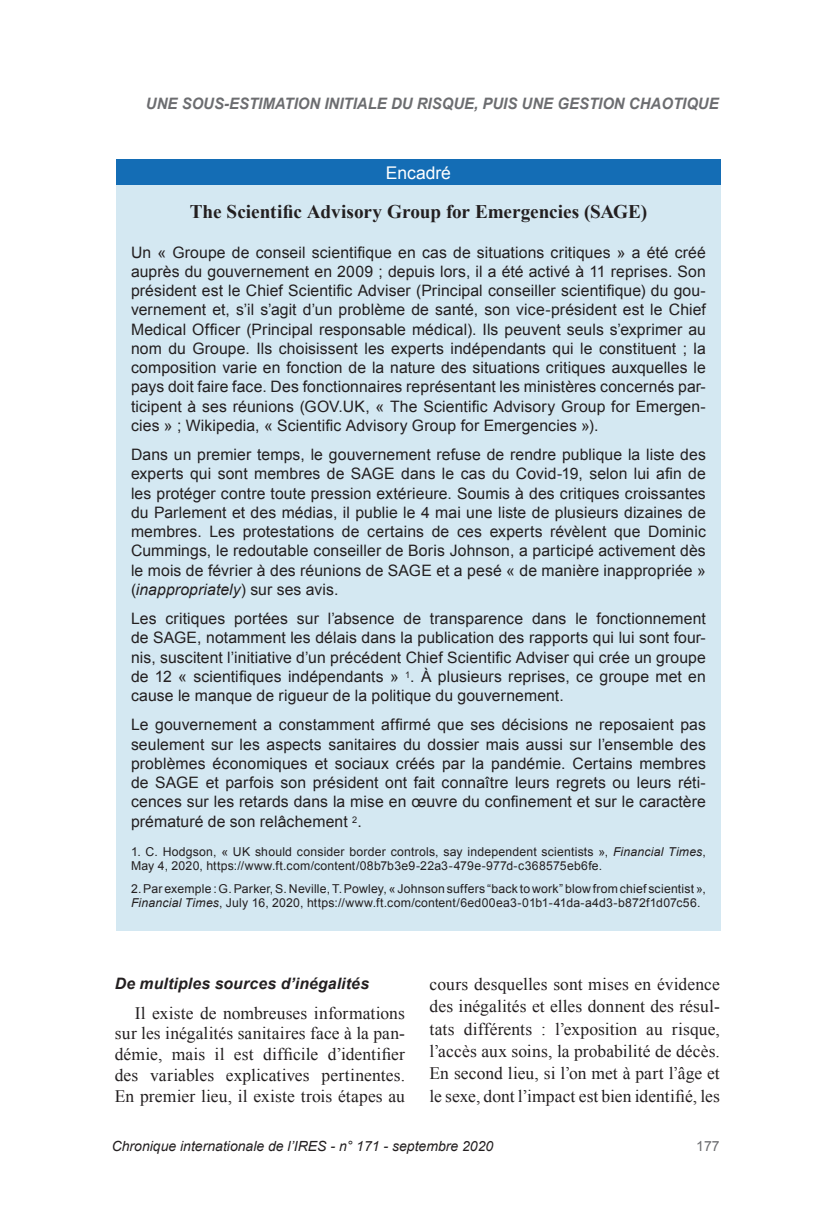
<style>
.page{position:relative;width:814px;height:1211px;background:#fff}
.page>*{position:absolute;margin:0;border:0;box-sizing:border-box;transform-origin:0 0}
.TITRE_ENCADRE{font:700 19.25px "Times New Roman";letter-spacing:-.005em;color:#231f20}
.t1{font:17.5px/22.4px "Times New Roman";letter-spacing:.005em;color:#231f20;text-align:justify}
.Encadré_bando{font:17.5px "Arial";color:#fff}
.ENCADRE{font:15.75px/19.2px "Arial";letter-spacing:.005em;color:#231f20;text-align:justify}
.t2{font:italic 700 15.75px "Arial";color:#6c6d70;scale:.95 1}
.TITRE_SECTION2{font:italic 700 15.75px "Arial";letter-spacing:.01em;color:#231f20}
.t3{font:italic 14px "Arial";color:#231f20}
.t4{font:14px "Arial";color:#6c6d70}
.Encadre_source{font:12.25px/14px "Arial";letter-spacing:.015em;color:#231f20}
.s1{font-style:italic}
</style>
<div class="page">
<div style="left:116px;top:159px;width:604px;height:26px;background:#146db5"></div>
<div style="left:116px;top:185px;width:604px;height:746px;background:#d4e8f2"></div>
<p class="t2" style="left:146px;top:93px;width:604px">UNE SOUS-ESTIMATION INITIALE DU RISQUE, PUIS UNE GESTION CHAOTIQUE</p>
<p class="Encadré_bando" style="left:386px;top:161px;width:67px">Encadré</p>
<p class="TITRE_ENCADRE" style="left:190px;top:199px;width:459px">The Scientific Advisory Group for Emergencies (SAGE)</p>
<p class="ENCADRE" style="left:131px;top:242px;width:576px">Un « Groupe de conseil scientifique en cas de situations critiques » a été créé auprès du gouvernement en 2009 ; depuis lors, il a été activé à 11 reprises. Son président est le Chief Scientific Adviser (Principal conseiller scientifique) du gou&shy;vernement et, s’il s’agit d’un problème de santé, son vice-président est le Chief Medical Officer (Principal responsable médical). Ils peuvent seuls s’exprimer au nom du Groupe. Ils choisissent les experts indépendants qui le constituent ; la composition varie en fonction de la nature des situations critiques auxquelles le pays doit faire face. Des fonctionnaires représentant les ministères concernés par&shy;ticipent à ses réunions (GOV.UK, « The Scientific Advisory Group for Emergen&shy;cies » ; Wikipedia, « Scientific Advisory Group for Emergencies »).</p>
<p class="ENCADRE" style="left:131px;top:445px;width:576px">Dans un premier temps, le gouvernement refuse de rendre publique la liste des experts qui sont membres de SAGE dans le cas du Covid-19, selon lui afin de les protéger contre toute pression extérieure. Soumis à des critiques croissantes du Parlement et des médias, il publie le 4 mai une liste de plusieurs dizaines de membres. Les protestations de certains de ces experts révèlent que Dominic Cummings, le redoutable conseiller de Boris Johnson, a participé activement dès le mois de février à des réunions de SAGE et a pesé « de manière inappropriée » (<span class="s1">inappropriately</span>) sur ses avis.</p>
<p class="ENCADRE" style="left:131px;top:609px;width:576px">Les critiques portées sur l’absence de transparence dans le fonctionnement de SAGE, notamment les délais dans la publication des rapports qui lui sont four&shy;nis, suscitent l’initiative d’un précédent Chief Scientific Adviser qui crée un groupe de 12 « scientifiques indépendants » <sup>1</sup>. À plusieurs reprises, ce groupe met en cause le manque de rigueur de la politique du gouvernement.</p>
<p class="ENCADRE" style="left:131px;top:715px;width:576px">Le gouvernement a constamment affirmé que ses décisions ne reposaient pas seulement sur les aspects sanitaires du dossier mais aussi sur l’ensemble des problèmes économiques et sociaux créés par la pandémie. Certains membres de SAGE et parfois son président ont fait connaître leurs regrets ou leurs réti&shy;cences sur les retards dans la mise en œuvre du confinement et sur le caractère prématuré de son relâchement <sup>2</sup>.</p>
<p class="Encadre_source" style="left:131px;top:844px;width:576px">1. C. Hodgson, « UK should consider border controls, say independent scientists », <span class="s1">Financial Times</span>,<br>May 4, 2020, https://www.ft.com/content/08b7b3e9-22a3-479e-977d-c368575eb6fe.</p>
<p class="Encadre_source" style="left:131px;top:882px;width:576px">2. Par exemple : G.Parker, S. Neville, T.Powley, « Johnson suffers “back to work” blow from chief scientist »,<br><span class="s1">Financial Times</span>, July 16, 2020, https://www.ft.com/content/6ed00ea3-01b1-41da-a4d3-b872f1d07c56.</p>
<p class="TITRE_SECTION2" style="left:115px;top:973px;width:256px">De multiples sources d’inégalités</p>
<p class="t1" style="left:115px;top:1002px;width:292px;line-height:20.8px;text-indent:20px">Il existe de nombreuses informations sur les inégalités sanitaires face à la pan&shy;démie, mais il est difficile d’identifier des variables explicatives pertinentes.<br>En premier lieu, il existe trois étapes au</p>
<p class="t1" style="left:429px;top:972px;width:292px">cours desquelles sont mises en évidence des inégalités et elles donnent des résul&shy;tats différents : l’exposition au risque, l’accès aux soins, la probabilité de décès.<br>En second lieu, si l’on met à part l’âge et le sexe, dont l’impact est bien identifié, les</p>
<p class="t3" style="left:112px;top:1137px;width:383px">Chronique internationale de l’IRES - n° 171 - septembre 2020</p>
<p class="t4" style="left:696px;top:1137px;width:25px">177</p>
</div>
